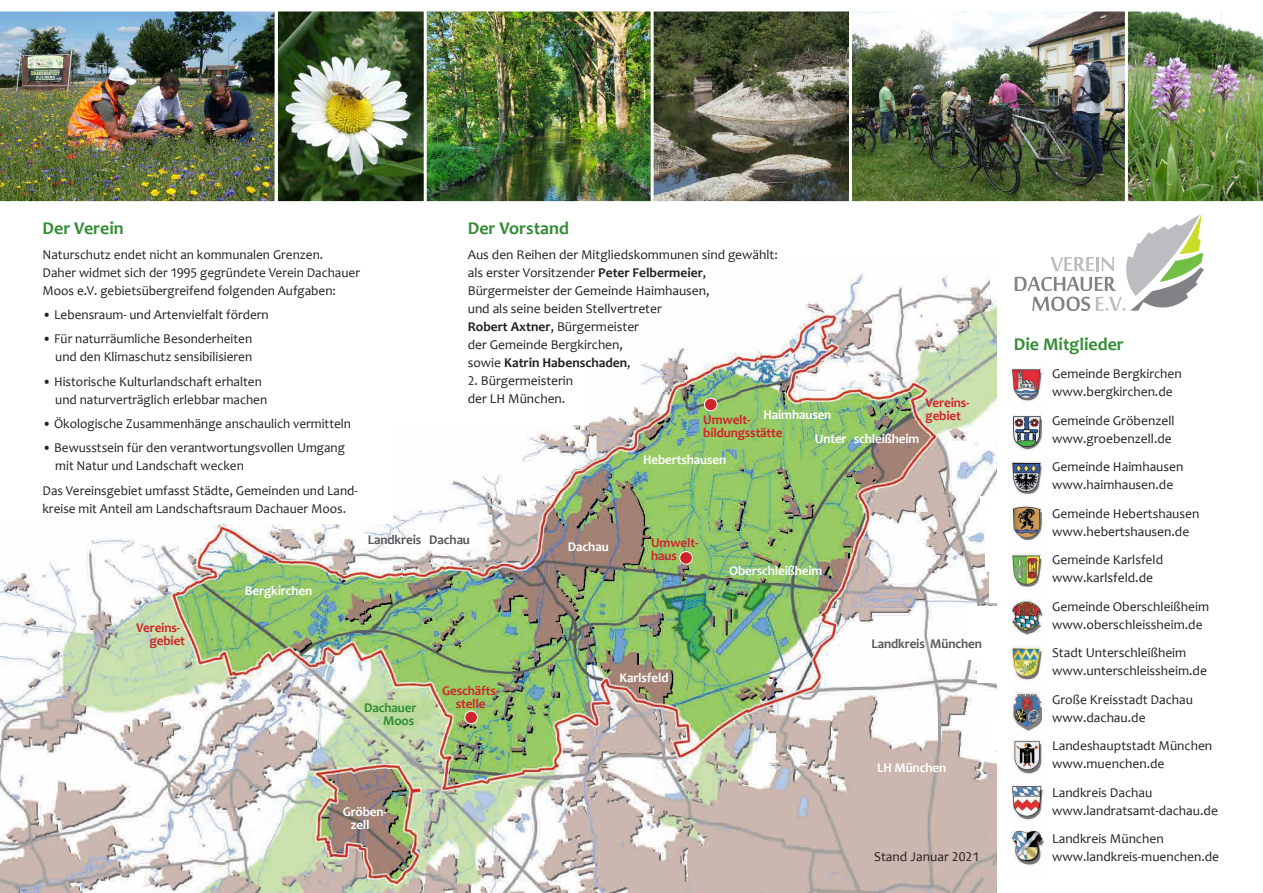
<style>
.page{position:relative;width:1263px;height:893px;background:#fff}
.page>*{position:absolute;margin:0;border:0;box-sizing:border-box;transform-origin:0 0}
.t1{font:700 18px "Candara";color:#318b34}
.t2{font:13.5px/18px "Candara";color:#231f20}
.t3{font:700 13.35px/13.4px "Candara";letter-spacing:-.01em;color:#fff}
.t4{font:700 13.35px/13.4px "Candara";letter-spacing:-.01em;color:#d1232a}
.t5{font:700 13.35px "Candara";letter-spacing:-.01em;color:#57585a}
.t6{font:700 13.35px/13.4px "Candara";letter-spacing:-.01em;color:#318b34;text-align:right}
.s1{font-weight:700}
</style>
<div class="page">
<img style="left:654px;top:13px;width:195px;height:187px">
<div style="left:629px;top:9px;width:253px;height:195px;border:3px solid #fff"></div>
<img style="left:0;top:274px;width:997px;height:619px">
<div style="left:465px;top:711px;width:12px;height:13px;background:#d1232a;border-radius:50%"></div>
<div style="left:464px;top:711px;width:14px;height:13px;border:1px solid #fff;border-radius:50%"></div>
<div style="left:680px;top:552px;width:12px;height:12px;background:#d1232a;border-radius:50%"></div>
<div style="left:679px;top:551px;width:14px;height:14px;border:1px solid #fff;border-radius:50%"></div>
<div style="left:383px;top:76px;width:206px;height:349px;background:#fff"></div>
<div style="left:0;top:174px;width:393px;height:349px;background:#fff"></div>
<img style="left:1010px;top:368px;width:35px;height:497px">
<svg style="left:1015px;top:214px;width:189px;height:97px"></svg>
<img style="left:427px;top:13px;width:223px;height:187px">
<div style="left:420px;top:9px;width:234px;height:195px;border:3px solid #fff"></div>
<img style="left:279px;top:13px;width:144px;height:187px">
<img style="left:0;top:11px;width:275px;height:191px">
<div style="left:275px;top:9px;width:152px;height:195px;border:3px solid #fff"></div>
<img style="left:1128px;top:11px;width:135px;height:191px">
<div style="left:986px;top:517px;width:15px;height:54px;background:#fff"></div>
<div style="left:989px;top:548px;width:13px;height:54px;background:#fff"></div>
<div style="left:991px;top:723px;width:13px;height:27px;background:#fff"></div>
<div style="left:977px;top:655px;width:25px;height:27px;background:#fff"></div>
<img style="left:853px;top:13px;width:271px;height:187px">
<div style="left:849px;top:9px;width:279px;height:195px;border:3px solid #fff"></div>
<div style="left:967px;top:606px;width:36px;height:53px;background:#fff"></div>
<div style="left:980px;top:496px;width:25px;height:23px;background:#fff"></div>
<div style="left:990px;top:269px;width:16px;height:21px;background:#fff"></div>
<div style="left:704px;top:398px;width:13px;height:13px;background:#d1232a;border-radius:50%"></div>
<div style="left:704px;top:398px;width:13px;height:13px;border:1px solid #fff;border-radius:50%"></div>
<h1 class="t1" style="left:43px;top:217px;width:83px">Der Verein</h1>
<p class="t2" style="left:43px;top:245px;width:319px">Naturschutz endet nicht an kommunalen Grenzen.<br>Daher widmet sich der 1995 gegründete Verein Dachauer<br>Moos e.V. gebietsübergreifend folgenden Aufgaben:</p>
<p class="t2" style="left:43px;top:305px;width:228px">• Lebensraum- und Artenvielfalt fördern</p>
<p class="t2" style="left:43px;top:330px;width:211px;text-align:right">• Für naturräumliche Besonderheiten und den Klimaschutz sensibilisieren</p>
<p class="t2" style="left:55px;top:372px;width:213px;text-indent:-13px">• Historische Kulturlandschaft erhalten und naturverträglich erlebbar machen</p>
<p class="t2" style="left:43px;top:415px;width:310px">• Ökologische Zusammenhänge anschaulich vermitteln</p>
<p class="t2" style="left:55px;top:439px;width:291px;text-indent:-13px">• Bewusstsein für den verantwortungsvollen Umgang mit Natur und Landschaft wecken</p>
<p class="t2" style="left:43px;top:481px;width:317px">Das Vereinsgebiet umfasst Städte, Gemeinden und Land&shy;kreise mit Anteil am Landschaftsraum Dachauer Moos.</p>
<p class="t3" style="left:245px;top:584px;width:69px">Bergkirchen</p>
<h1 class="t1" style="left:468px;top:217px;width:103px">Der Vorstand</h1>
<p class="t2" style="left:468px;top:245px;width:312px">Aus den Reihen der Mitgliedskommunen sind gewählt: als erster Vorsitzender <span class="s1">Peter Felbermeier</span>, Bürgermeister der Gemeinde Haimhausen,<br>und als seine beiden Stellvertreter<br><span class="s1">Robert Axtner</span>, Bürgermeister<br>der Gemeinde Bergkirchen,<br>sowie <span class="s1">Katrin Habenschaden</span>,</p>
<p class="t2" style="left:468px;top:371px;width:107px">2. Bürgermeisterin der LH München.</p>
<p class="t4" style="left:926px;top:395px;width:45px">Vereins&shy;gebiet</p>
<p class="t3" style="left:763px;top:408px;width:70px">Haimhausen</p>
<p class="t4" style="left:703px;top:413px;width:81px">Umwelt&shy;bildungsstätte</p>
<p class="t3" style="left:815px;top:431px;width:106px">Unter schleißheim</p>
<p class="t5" style="left:368px;top:531px;width:104px">Landkreis Dachau</p>
<p class="t3" style="left:568px;top:540px;width:42px">Dachau</p>
<p class="t3" style="left:643px;top:453px;width:85px">Hebertshausen</p>
<p class="t4" style="left:651px;top:536px;width:49px">Umwelt&shy;haus</p>
<p class="t3" style="left:729px;top:564px;width:95px">Oberschleißheim</p>
<p class="t4" style="left:150px;top:620px;width:37px;text-indent:-14px">Vereins&shy;gebiet</p>
<p class="t5" style="left:872px;top:635px;width:112px">Landkreis München</p>
<p class="t3" style="left:619px;top:671px;width:51px">Karlsfeld</p>
<p class="t6" style="left:364px;top:700px;width:54px">Dachauer<br>Moos</p>
<p class="t4" style="left:442px;top:683px;width:58px;text-align:center">Geschäfts&shy;stelle</p>
<p class="t3" style="left:351px;top:805px;width:38px;text-indent:-8px">Gröben&shy;zell</p>
<p class="t3" style="left:877px;top:761px;width:71px">LH München</p>
<p class="t2" style="left:874px;top:848px;width:107px">Stand Januar 2021</p>
<h1 class="t1" style="left:1014px;top:333px;width:112px">Die Mitglieder</h1>
<p class="t2" style="left:1052px;top:365px;width:131px">Gemeinde Bergkirchen www.bergkirchen.de</p>
<p class="t2" style="left:1052px;top:411px;width:124px">Gemeinde Gröbenzell www.groebenzell.de</p>
<p class="t2" style="left:1052px;top:458px;width:133px">Gemeinde Haimhausen www.haimhausen.de</p>
<p class="t2" style="left:1052px;top:504px;width:149px">Gemeinde Hebertshausen www.hebertshausen.de</p>
<p class="t2" style="left:1052px;top:551px;width:112px">Gemeinde Karlsfeld www.karlsfeld.de</p>
<p class="t2" style="left:1052px;top:597px;width:158px">Gemeinde Oberschleißheim www.oberschleissheim.de</p>
<p class="t2" style="left:1052px;top:644px;width:156px">Stadt Unterschleißheim www.unterschleissheim.de</p>
<p class="t2" style="left:1052px;top:690px;width:143px">Große Kreisstadt Dachau www.dachau.de</p>
<p class="t2" style="left:1052px;top:737px;width:162px">Landeshauptstadt München www.muenchen.de</p>
<p class="t2" style="left:1052px;top:783px;width:167px">Landkreis Dachau www.landratsamt-dachau.de</p>
<p class="t2" style="left:1052px;top:830px;width:169px">Landkreis München www.landkreis-muenchen.de</p>
</div>
